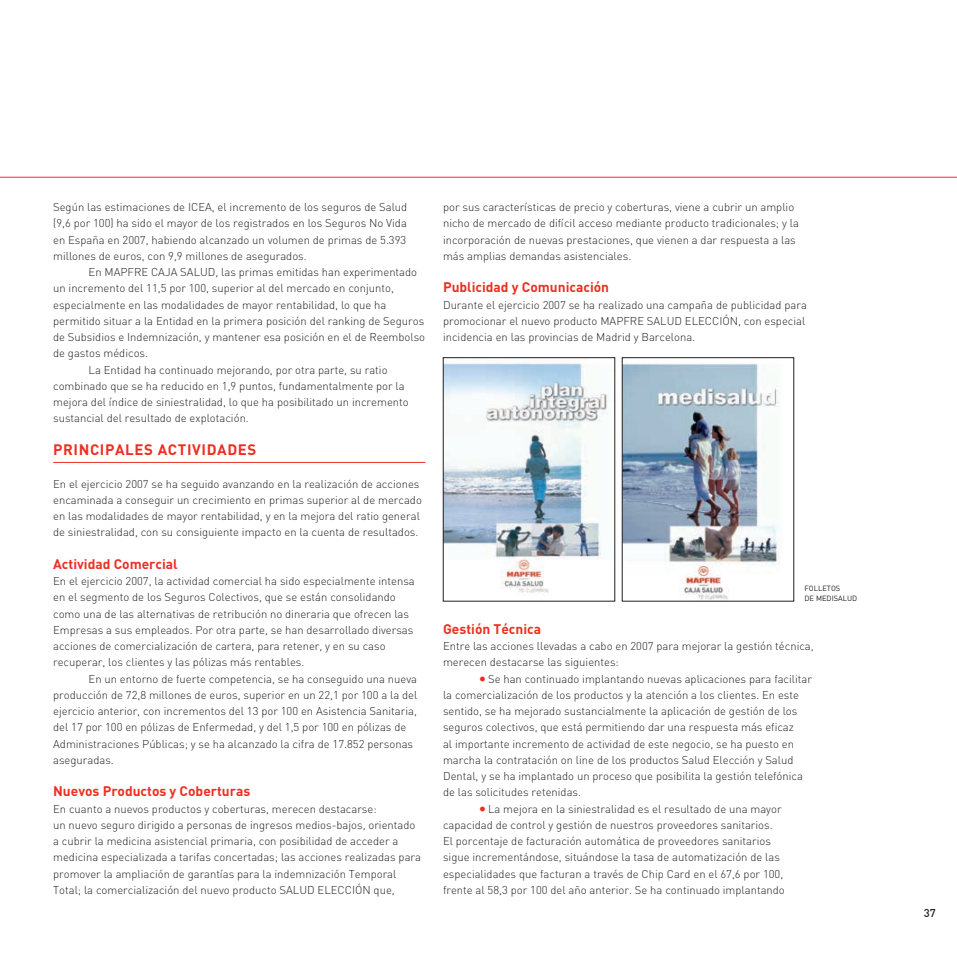
<style>
.page{position:relative;width:957px;height:957px;background:#fff}
.page>*{position:absolute;margin:0;border:0;box-sizing:border-box;transform-origin:0 0}
.t1{font:700 15px "DIN";letter-spacing:.04em;color:#ee2e22}
.t2{font:700 13.75px "DIN";color:#ee2e22}
.t3{font:300 11.25px/16.2px "DIN";color:#231f20}
.t4{font:500 11.25px "DIN";color:#231f20}
.t5{font:7.5px/10px "DIN";color:#231f20}
.s1{font-size:15px;color:#ee2e22}
</style>
<div class="page">
<hr style="left:0;top:177px;width:957px;height:1px;background:#ee2e22">
<hr style="left:53px;top:462px;width:372px;height:1px;background:#ee2e22">
<img style="left:445px;top:363px;width:164px;height:230px">
<div style="left:443px;top:357px;width:172px;height:244px;border:1px solid #231f20"></div>
<img style="left:624px;top:363px;width:156px;height:236px">
<div style="left:622px;top:357px;width:172px;height:244px;border:1px solid #231f20"></div>
<p class="t3" style="left:53px;top:199px;width:138px">Según las estimaciones de ICE</p>
<p class="t3" style="left:205px;top:199px;width:204px">A, el incremento de los seguros de Salud</p>
<p class="t3" style="left:53px;top:215px;width:355px">(9,6 por 100) ha sido el mayor de los registrados en los Seguros No Vida</p>
<p class="t3" style="left:53px;top:231px;width:355px">en España en 2007, habiendo alcanzado un volumen de primas de 5.393</p>
<p class="t3" style="left:53px;top:248px;width:255px">millones de euros, con 9,9 millones de asegurados.</p>
<p class="t3" style="left:89px;top:264px;width:39px">En MAPFREC</p>
<p class="t3" style="left:158px;top:264px;width:43px">AJA SALUD</p>
<p class="t3" style="left:215px;top:264px;width:203px">, las primas emitidas han experimentado</p>
<p class="t3" style="left:53px;top:280px;width:342px">un incremento del 11,5 por 100, superior al del mercado en conjunto,</p>
<p class="t3" style="left:53px;top:296px;width:335px">especialmente en las modalidades de mayor rentabilidad, lo que ha</p>
<p class="t3" style="left:53px;top:313px;width:372px">permitido situar a la Entidad en la primera posición del ranking de Seguros</p>
<p class="t3" style="left:53px;top:329px;width:373px">de Subsidios e I ndemnización, y mantener esa posición en el de Reembolso</p>
<p class="t3" style="left:53px;top:345px;width:96px">de gastos médicos.</p>
<p class="t3" style="left:89px;top:361px;width:300px">La Entidad ha continuado mejorando, por otra parte, su ratio</p>
<p class="t3" style="left:53px;top:378px;width:353px">combinado que se ha reducido en 1,9 puntos, fundamentalmente por la</p>
<p class="t3" style="left:53px;top:394px;width:357px">mejora del índice de siniestralidad, lo que ha posibilitado un incremento</p>
<p class="t3" style="left:53px;top:410px;width:197px">sustancial del resultado de explotación.</p>
<h1 class="t1" style="left:53px;top:440px;width:205px">PRINCIPALES ACTIVIDADES</h1>
<p class="t3" style="left:53px;top:475px;width:370px">En el ejercicio 2007 se ha seguido avanzando en la realización de acciones encaminada a conseguir un crecimiento en primas superior al de mercado en las modalidades de mayor rentabilidad, y en la mejora del ratio general de siniestralidad, con su consiguiente impacto en la cuenta de resultados.</p>
<p class="t2" style="left:53px;top:555px;width:126px">Actividad Comercial</p>
<p class="t3" style="left:53px;top:573px;width:363px">En el ejercicio 2007, la actividad comercial ha sido especialmente intensa en el segmento de los Seguros Colectivos, que se están consolidando como una de las alternativas de retribución no dineraria que ofrecen las Empresas a sus empleados. Por otra parte, se han desarrollado diversas acciones de comercialización de cartera, para retener, y en su caso recuperar, los clientes y las pólizas más rentables.</p>
<p class="t3" style="left:53px;top:670px;width:366px;text-indent:35px">En un entorno de fuerte competencia, se ha conseguido una nueva producción de 72,8 millones de euros, superior en un 22,1 por 100 a la del ejercicio anterior, con incrementos del 13 por 100 en Asistencia Sanitaria, del 17 por 100 en pólizas de Enfermedad, y del 1,5 por 100 en pólizas de Administraciones Públicas; y se ha alcanzado la cifra de 17.852 personas aseguradas.</p>
<p class="t2" style="left:53px;top:782px;width:199px">Nuevos Productos y Coberturas</p>
<p class="t3" style="left:53px;top:800px;width:369px">En cuanto a nuevos productos y coberturas, merecen destacarse:<br>un nuevo seguro dirigido a personas de ingresos medios-bajos, orientado a cubrir la medicina asistencial primaria, con posibilidad de acceder a medicina especializada a tarifas concertadas; las acciones realizadas para promover la ampliación de garantías para la indemnización Temporal Total; la comercialización del nuevo producto SALUDELECCIÓN</p>
<p class="t3" style="left:374px;top:881px;width:23px">que,</p>
<p class="t3" style="left:443px;top:199px;width:357px">por sus características de precio y coberturas, viene a cubrir un amplio nicho de mercado de difícil acceso mediante producto tradicionales; y la incorporación de nuevas prestaciones, que vienen a dar respuesta a las más amplias demandas asistenciales.</p>
<p class="t2" style="left:443px;top:278px;width:168px">Publicidad y Comunicación</p>
<p class="t3" style="left:443px;top:296px;width:365px">Durante el ejercicio 2007 se ha realizado una campaña de publicidad para promocionar el nuevo producto MAPFRES</p>
<p class="t3" style="left:653px;top:313px;width:15px">ALUDELECCIÓN</p>
<p class="t3" style="left:738px;top:313px;width:69px">, con especial</p>
<p class="t3" style="left:443px;top:329px;width:254px">incidencia en las provincias de Madrid y Barcelona.</p>
<p class="t5" style="left:804px;top:583px;width:23px">FOLLETOS<br>DE MEDISALUD</p>
<p class="t2" style="left:443px;top:620px;width:100px">Gestión Técnica</p>
<p class="t3" style="left:443px;top:638px;width:372px">Entre las acciones llevadas a cabo en 2007 para mejorar la gestión técnica, merecen destacarse las siguientes:</p>
<p class="t3" style="left:443px;top:670px;width:370px;text-indent:35px"><span class="s1">•</span>Se han continuado implantando nuevas aplicaciones para facilitar la comercialización de los productos y la atención a los clientes. En este sentido, se ha mejorado sustancialmente la aplicación de gestión de los seguros colectivos, que está permitiendo dar una respuesta más eficaz<br>al importante incremento de actividad de este negocio, se ha puesto en marcha la contratación on line de los productos Salud Elección y Salud Dental, y se ha implantado un proceso que posibilita la gestión telefónica de las solicitudes retenidas.</p>
<p class="t3" style="left:443px;top:800px;width:343px;text-indent:35px"><span class="s1">•</span>La mejora en la siniestralidad es el resultado de una mayor capacidad de control y gestión de nuestros proveedores sanitarios.<br>El porcentaje de facturación automática de proveedores sanitarios sigue incrementándose, situándose la tasa de automatización de las especialidades que facturan a través de Chip Card en el 67,6 por 100, frente al 58,3 por 100 del año anterior. Se ha continuado implantando</p>
<p class="t4" style="left:923px;top:906px;width:13px">37</p>
</div>
